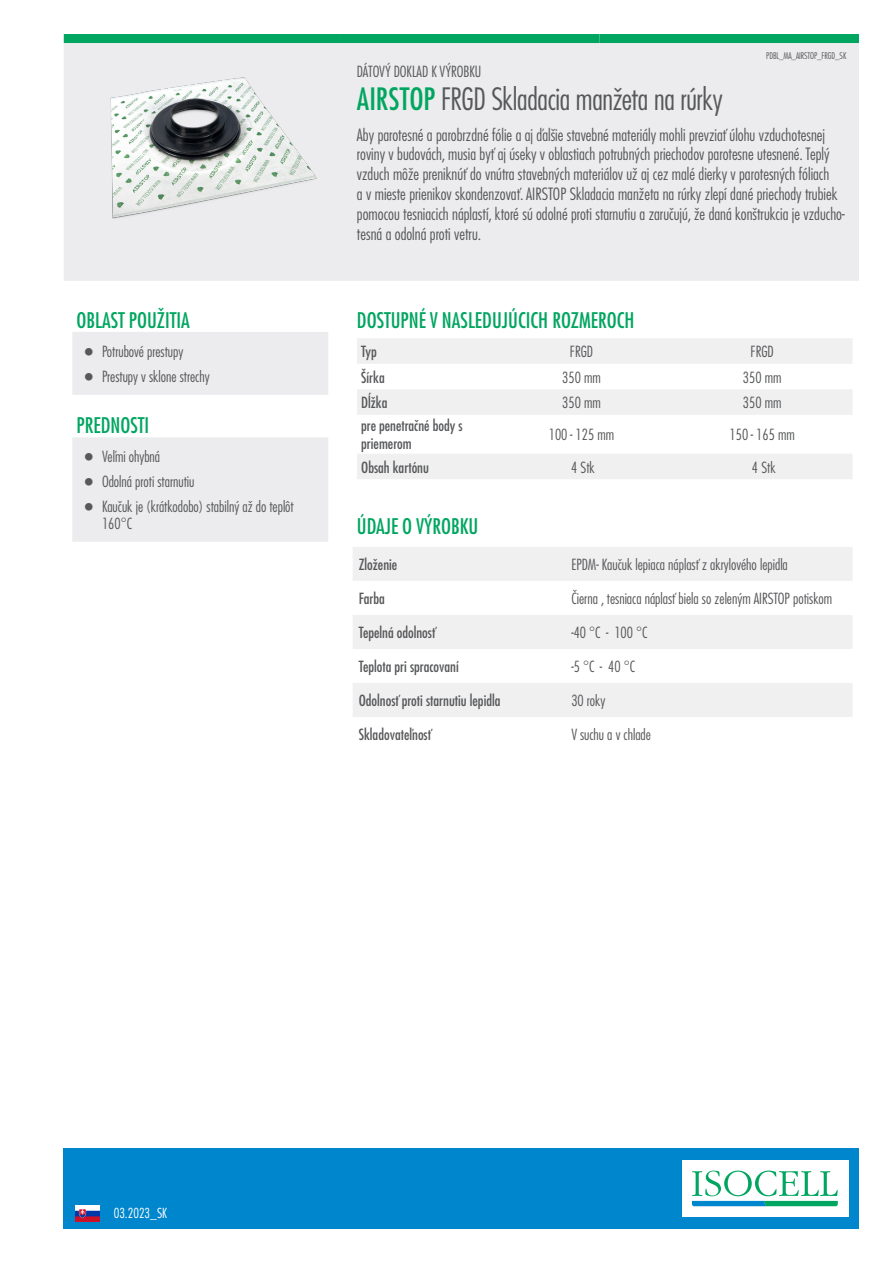
<style>
.page{position:relative;width:893px;height:1263px;background:#fff}
.page>*{position:absolute;margin:0;border:0;box-sizing:border-box;transform-origin:0 0}
.t1{font:300 condensed 30px "Futura LT Pro";letter-spacing:-.01em;color:#57585a}
.t2{font:500 condensed 21px "Futura LT Pro";color:#00a660}
.t3{font:300 condensed 16.5px/19.8px "Futura LT Pro";color:#57585a}
.t4{font:300 condensed 15px/25px "Futura LT Pro";color:#57585a}
.t5{font:500 condensed 15px/18px "Futura LT Pro";color:#57585a}
.t6{font:300 condensed 13.5px "Futura LT Pro";color:#fff}
.t7{font:300 condensed 9px "Futura LT Pro";letter-spacing:-.01em;color:#57585a}
.s1{font-weight:500;color:#00a660}
</style>
<div class="page">
<div style="left:64px;top:1148px;width:795px;height:81px;background:#0086cc"></div>
<div style="left:682px;top:1160px;width:166px;height:57px;background:#fff"></div>
<svg style="left:692px;top:1170px;width:146px;height:36px"></svg>
<img style="left:75px;top:1205px;width:24px;height:16px">
<div style="left:64px;top:43px;width:795px;height:238px;background:#ececee"></div>
<div style="left:64px;top:34px;width:276px;height:9px;background:#00a660"></div>
<div style="left:340px;top:34px;width:259px;height:9px;background:#00a660"></div>
<div style="left:599px;top:34px;width:260px;height:9px;background:#00a660"></div>
<svg style="left:72px;top:332px;width:256px;height:210px;fill:#ececee"></svg>
<svg style="left:357px;top:338px;width:495px;height:141px;fill:#f0f0f1"></svg>
<svg style="left:353px;top:547px;width:499px;height:170px;fill:#f0f0f1"></svg>
<img style="left:64px;top:47px;width:281px;height:196px">
<svg style="left:85px;top:348px;width:8px;height:7px"></svg>
<svg style="left:85px;top:373px;width:8px;height:7px"></svg>
<svg style="left:85px;top:453px;width:8px;height:8px"></svg>
<svg style="left:85px;top:478px;width:8px;height:8px"></svg>
<svg style="left:85px;top:503px;width:8px;height:8px"></svg>
<p class="t2" style="left:77px;top:305px;width:115px">OBLAST POUŽITIA</p>
<p class="t4" style="left:102px;top:339px;width:109px">Potrubové prestupy<br>Prestupy v sklone strechy</p>
<p class="t2" style="left:77px;top:411px;width:74px">PREDNOSTI</p>
<p class="t4" style="left:102px;top:444px;width:193px">Veľmi ohybná<br>Odolná proti starnutiu<br>Kaučuk je (krátkodobo) stabilný až do teplôt</p>
<p class="t4" style="left:102px;top:511px;width:32px">160°C</p>
<p class="t4" style="left:357px;top:59px;width:126px">DÁTOVÝ DOKLAD K VÝROBKU</p>
<p class="t7" style="left:766px;top:50px;width:82px">PDBL_MA_AIRSTOP_FRGD_SK</p>
<h1 class="t1" style="left:357px;top:80px;width:367px"><span class="s1">AIRSTOP</span> FRGD Skladacia manžeta na rúrky</h1>
<p class="t3" style="left:357px;top:125px;width:489px">Aby parotesné a parobrzdné fólie a aj ďalšie stavebné materiály mohli prevziať úlohu vzduchotesnej roviny v budovách, musia byť aj úseky v oblastiach potrubných priechodov parotesne utesnené. Teplý vzduch môže preniknúť do vnútra stavebných materiálov už aj cez malé dierky v parotesných fóliach<br>a v mieste prienikov skondenzovať. AIRSTOP Skladacia manžeta na rúrky zlepí dané priechody trubiek pomocou tesniacich náplastí, ktoré sú odolné proti starnutiu a zaručujú, že daná konštrukcia je vzducho&shy;tesná a odolná proti vetru.</p>
<p class="t2" style="left:357px;top:305px;width:279px">DOSTUPNÉ V NASLEDUJÚCICH ROZMEROCH</p>
<p class="t5" style="left:361px;top:342px;width:17px">Typ</p>
<p class="t4" style="left:570px;top:339px;width:25px">FRGD</p>
<p class="t4" style="left:751px;top:339px;width:25px">FRGD</p>
<p class="t5" style="left:361px;top:368px;width:25px">Šírka</p>
<p class="t4" style="left:562px;top:365px;width:40px">350 mm</p>
<p class="t4" style="left:743px;top:365px;width:40px">350 mm</p>
<p class="t5" style="left:361px;top:393px;width:28px">Dĺžka</p>
<p class="t4" style="left:562px;top:390px;width:40px">350 mm</p>
<p class="t4" style="left:743px;top:390px;width:40px">350 mm</p>
<p class="t5" style="left:361px;top:417px;width:103px">pre penetračné body s priemerom</p>
<p class="t4" style="left:549px;top:422px;width:67px">100 - 125 mm</p>
<p class="t4" style="left:729px;top:422px;width:67px">150 - 165 mm</p>
<p class="t5" style="left:361px;top:458px;width:69px">Obsah kartónu</p>
<p class="t4" style="left:571px;top:454px;width:25px">4 Stk</p>
<p class="t4" style="left:752px;top:454px;width:25px">4 Stk</p>
<p class="t2" style="left:357px;top:512px;width:123px">ÚDAJE O VÝROBKU</p>
<p class="t5" style="left:359px;top:555px;width:40px">Zloženie</p>
<p class="t4" style="left:571px;top:552px;width:218px">EPDM- Kaučuk lepiaca náplasť z akrylového lepidla</p>
<p class="t5" style="left:359px;top:589px;width:28px">Farba</p>
<p class="t4" style="left:571px;top:586px;width:262px">Čierna , tesniaca náplasť biela so zeleným AIRSTOP potiskom</p>
<p class="t5" style="left:359px;top:623px;width:78px">Tepelná odolnosť</p>
<p class="t4" style="left:571px;top:620px;width:78px">-40 °C - 100 °C</p>
<p class="t5" style="left:359px;top:657px;width:102px">Teplota pri spracovaní</p>
<p class="t4" style="left:571px;top:654px;width:65px">-5 °C - 40 °C</p>
<p class="t5" style="left:359px;top:691px;width:143px">Odolnosť proti starnutiu lepidla</p>
<p class="t4" style="left:571px;top:688px;width:36px">30 roky</p>
<p class="t5" style="left:359px;top:725px;width:74px">Skladovateľnosť</p>
<p class="t4" style="left:571px;top:722px;width:81px">V suchu a v chlade</p>
<p class="t6" style="left:114px;top:1204px;width:55px">03.2023_SK</p>
</div>
